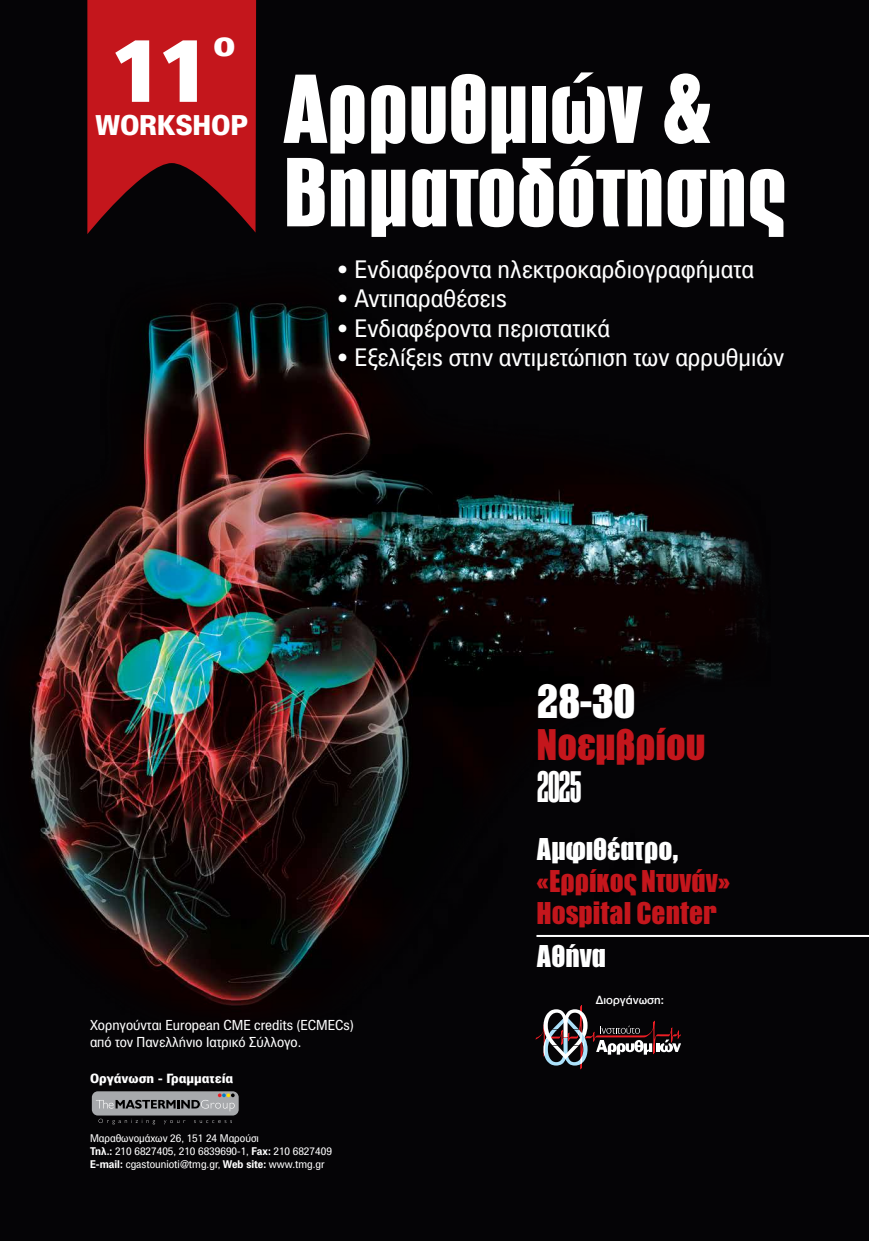
<style>
.page{position:relative;width:869px;height:1241px;background:#fff}
.page>*{position:absolute;margin:0;border:0;box-sizing:border-box;transform-origin:0 0}
.t1{font:800 91.35px/83.3px "PF Fusion Sans";color:#fff;scale:1.1 1}
.t2{font:900 87.76px "PF Paperback";color:#fff;scale:1.1 1}
.t3{font:900 44.71px "PF Fusion Sans";color:#fff}
.t4{font:900 41.04px "PF Fusion Sans";color:#c4161c}
.t5{font:300 41.04px "PF Fusion Sans";color:#fff}
.t6{font:900 35px "PF Paperback";color:#fff;scale:1.1 1}
.t7{font:900 29.22px/32.2px "PF Fusion Sans";color:#c4161c}
.t8{font:900 29.22px "PF Fusion Sans";color:#fff}
.t9{font:900 27.74px "PF Paperback";letter-spacing:-.01em;color:#fff}
.t10{font:24.5px "PF Paperback";color:#fff}
.t11{font:14px/16.8px "PF Paperback";color:#fff}
.t12{font:900 12.95px "PF Paperback";color:#fff}
.t13{font:500 12.25px "Helvetica Neue Greek";color:#fff}
.t14{font:10.76px/13px "PF Paperback";color:#fff}
.s1{font-weight:700}
</style>
<div class="page">
<div style="left:0;top:0;width:868px;height:1240px;background:#050406"></div>
<img style="left:29px;top:303px;width:778px;height:743px">
<svg style="left:87px;top:0;width:169px;height:234px"></svg>
<div style="left:92px;top:1091px;width:146px;height:24px;background:#a7a9ac;border-radius:6px"></div>
<svg style="left:98px;top:1118px;width:57px;height:6px"></svg>
<svg style="left:164px;top:1120px;width:21px;height:4px"></svg>
<svg style="left:194px;top:1120px;width:38px;height:2px"></svg>
<svg style="left:96px;top:1093px;width:138px;height:18px"></svg>
<hr style="left:536px;top:934px;width:332px;height:2px;background:#fff">
<svg style="left:535px;top:1004px;width:145px;height:65px"></svg>
<h2 class="t2" style="left:108px;top:16px;width:97px">11</h2>
<h3 class="t6" style="left:213px;top:22px;width:22px">o</h3>
<h3 class="t9" style="left:96px;top:108px;width:154px">WORKSHOP</h3>
<h1 class="t1" style="left:283px;top:67px;width:459px">Αρρυθμιών &amp;<br>Βηματοδότησης</h1>
<h3 class="t10" style="left:337px;top:254px;width:418px">• Ενδιαφέροντα ηλεκτροκαρδιογραφήματα</h3>
<h3 class="t10" style="left:337px;top:283px;width:171px">• Αντιπαραθέσεις</h3>
<h3 class="t10" style="left:337px;top:313px;width:274px">• Ενδιαφέροντα περιστατικά</h3>
<h3 class="t10" style="left:337px;top:342px;width:448px">• Εξελίξεις στην αντιμετώπιση των αρρυθμιών</h3>
<h3 class="t3" style="left:536px;top:673px;width:101px">28-30</h3>
<h3 class="t4" style="left:536px;top:718px;width:171px">Νοεμβρίου</h3>
<h3 class="t5" style="left:536px;top:763px;width:47px">2025</h3>
<h3 class="t8" style="left:536px;top:830px;width:143px">Αμφιθέατρο,</h3>
<h3 class="t7" style="left:536px;top:864px;width:195px">«Ερρίκος Ντυνάν»<br>Hospital Center</h3>
<h3 class="t8" style="left:536px;top:937px;width:71px">Αθήνα</h3>
<p class="t13" style="left:595px;top:992px;width:70px">Διοργάνωση:</p>
<h3 class="t11" style="left:90px;top:1016px;width:265px">Χορηγούνται European CME credits (ECMECs) από τον Πανελλήνιο Ιατρικό Σύλλογο.</h3>
<p class="t12" style="left:90px;top:1070px;width:145px">Οργάνωση - Γραμματεία</p>
<p class="t14" style="left:90px;top:1130px;width:243px">Μαραθωνομάχων 26, 151 24 Μαρούσι<br><span class="s1">Τηλ.:</span> 210 6827405, 210 6839690-1, <span class="s1">Fax:</span> 210 6827409<br><span class="s1">E-mail:</span> cgastounioti@tmg.gr, <span class="s1">Web site:</span> www.tmg.gr</p>
</div>
